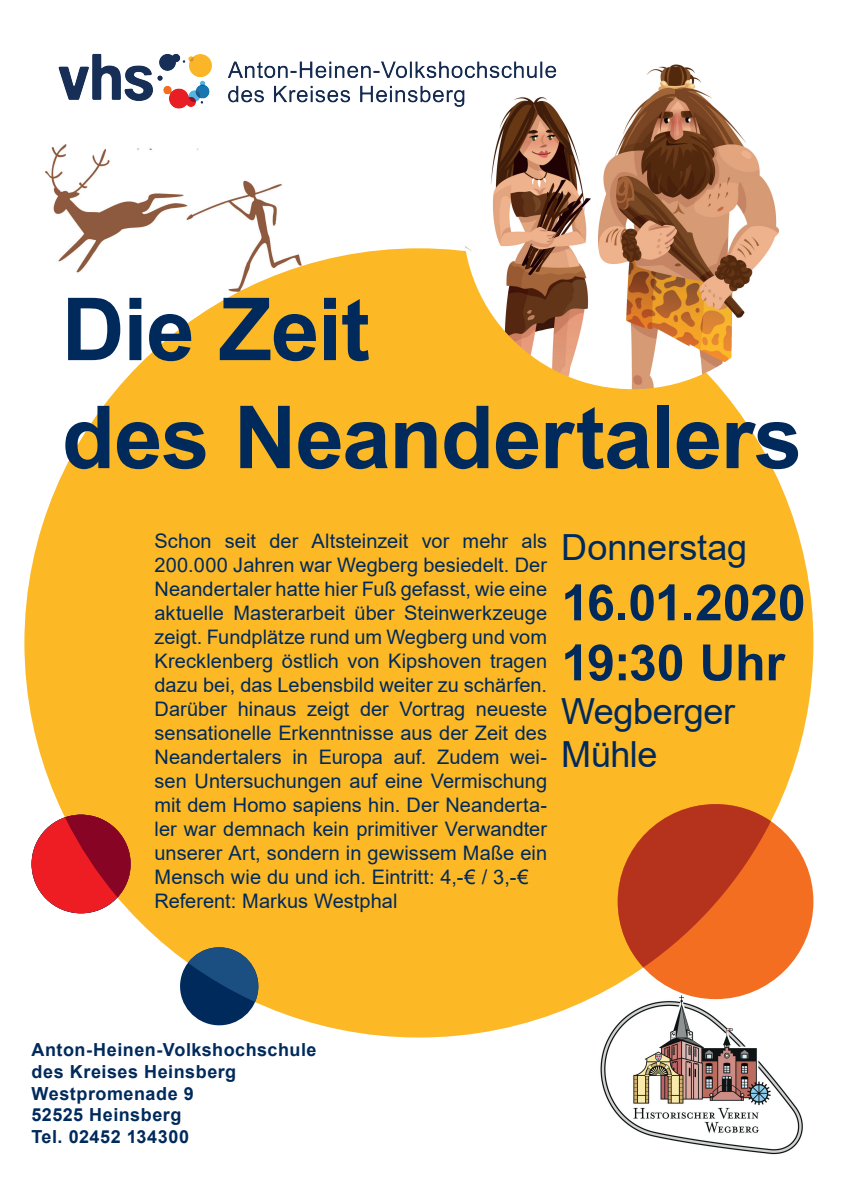
<style>
.page{position:relative;width:842px;height:1191px;background:#fff}
.page>*{position:absolute;margin:0;border:0;box-sizing:border-box;transform-origin:0 0}
.t1{font:700 87px/108px "Arial";letter-spacing:-.015em;color:#002a5c}
.t2{font:700 50px/60px "Arial";letter-spacing:-.01em;color:#002a5c}
.t3{font:36px/43.2px "Arial";letter-spacing:-.01em;color:#002a5c}
.t4{font:20px/24px "Arial";color:#002a5c}
.t5{font:700 18px/21.6px "Arial";letter-spacing:.025em;color:#002a5c}
</style>
<div class="page">
<img style="left:46px;top:145px;width:255px;height:146px">
<img style="left:587px;top:986px;width:216px;height:169px">
<div style="left:24px;top:248px;width:789px;height:789px;background:#fcb825;border-radius:50%"></div>
<img style="left:463px;top:64px;width:316px;height:325px">
<svg style="left:179px;top:947px;width:81px;height:79px"></svg>
<img style="left:58px;top:53px;width:506px;height:80px">
<div style="left:32px;top:814px;width:99px;height:99px;background:#ee1d23;border-radius:50%"></div>
<svg style="left:65px;top:814px;width:66px;height:83px"></svg>
<div style="left:618px;top:804px;width:195px;height:195px;background:#f36e21;border-radius:50%"></div>
<svg style="left:618px;top:804px;width:153px;height:163px"></svg>
<h1 class="t1" style="left:62px;top:276px;width:742px">Die Zeit<br>des Neandertalers</h1>
<p class="t4" style="left:154px;top:529px;width:394px">Schon seit der Altsteinzeit vor mehr als 200.000 Jahren war Wegberg besiedelt. Der Neandertaler hatte hier Fuß gefasst, wie eine aktuelle Masterarbeit über Steinwerkzeuge zeigt. Fundplätze rund um Wegberg und vom Krecklenberg östlich von Kipshoven tragen dazu bei, das Lebensbild weiter zu schärfen.<br>Darüber hinaus zeigt der Vortrag neueste sensationelle Erkenntnisse aus der Zeit des Neandertalers in Europa auf. Zudem wei&shy;sen Untersuchungen auf eine Vermischung mit dem Homo sapiens hin. Der Neanderta&shy;ler war demnach kein primitiver Verwandter unserer Art, sondern in gewissem Maße ein Mensch wie du und ich. Eintritt: 4,-€ / 3,-€ Referent: Markus Westphal</p>
<h3 class="t3" style="left:561px;top:526px;width:187px">Donnerstag</h3>
<h2 class="t2" style="left:561px;top:573px;width:246px">16.01.2020<br>19:30 Uhr</h2>
<h3 class="t3" style="left:561px;top:689px;width:175px">Wegberger<br>Mühle</h3>
<p class="t5" style="left:32px;top:1039px;width:286px">Anton-Heinen-Volkshochschule des Kreises Heinsberg<br>Westpromenade 9<br>52525 Heinsberg<br>Tel. 02452 134300</p>
</div>
